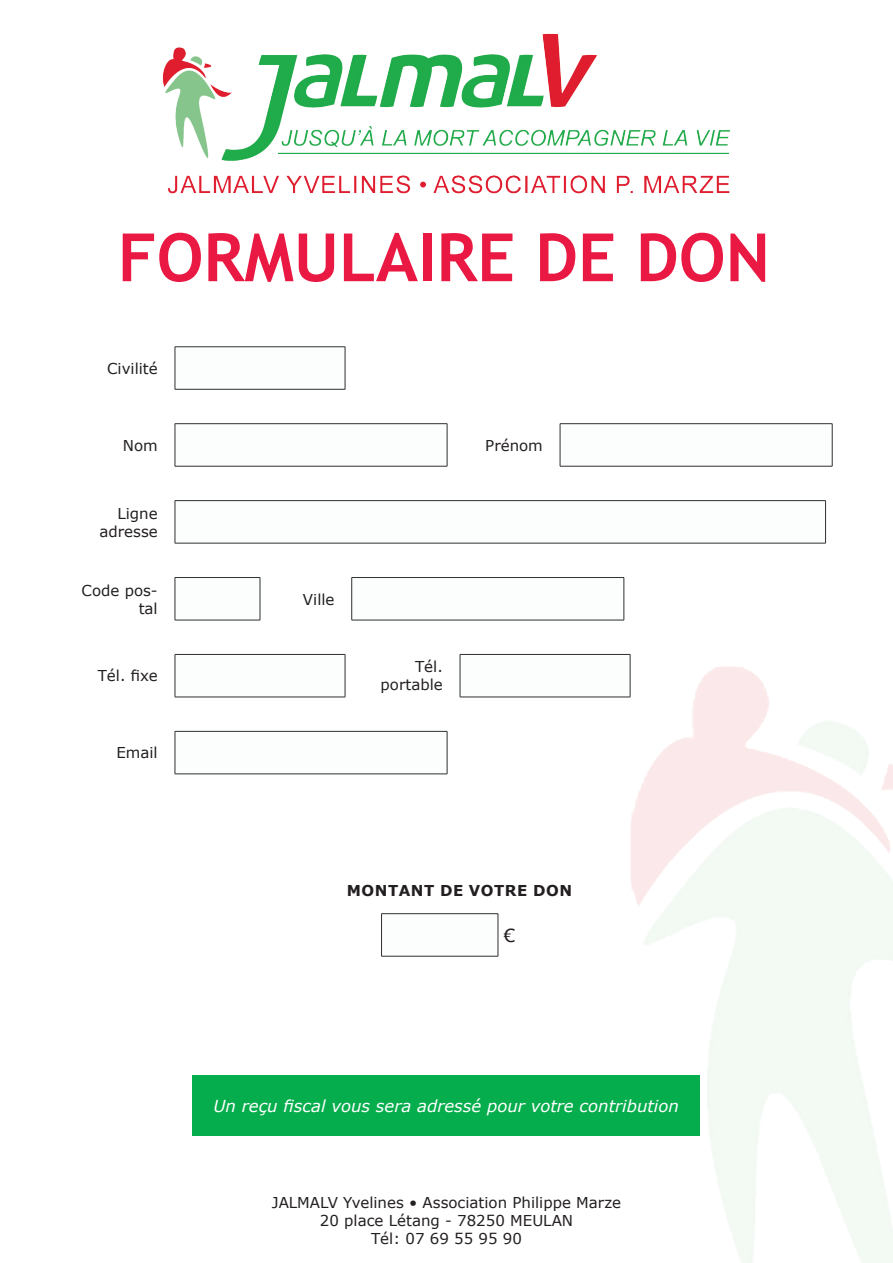
<style>
.page{position:relative;width:893px;height:1263px;background:#fff}
.page>*{position:absolute;margin:0;border:0;box-sizing:border-box;transform-origin:0 0}
.t1{font:700 66.6px "Trebuchet MS";color:#e91943}
.t2{font:18px "Verdana";color:#231f20}
.t3{font:italic 16.5px "Verdana";color:#fff}
.t4{font:15px/18px "Verdana";color:#231f20;text-align:right}
.t5{font:700 15px "Verdana";letter-spacing:.035em;color:#231f20}
</style>
<div class="page">
<img style="left:162px;top:33px;width:568px;height:161px">
<hr style="left:175px;top:346px;width:170px;height:1px;background:#2f3030">
<hr style="left:175px;top:347px;width:1px;height:42px;background:#2f3030">
<hr style="left:345px;top:347px;width:1px;height:42px;background:#2f3030">
<hr style="left:175px;top:389px;width:170px;height:1px;background:#2f3030">
<hr style="left:175px;top:423px;width:272px;height:1px;background:#2f3030">
<hr style="left:175px;top:424px;width:1px;height:42px;background:#2f3030">
<hr style="left:447px;top:424px;width:1px;height:42px;background:#2f3030">
<hr style="left:175px;top:466px;width:272px;height:1px;background:#2f3030">
<hr style="left:560px;top:423px;width:272px;height:1px;background:#2f3030">
<hr style="left:560px;top:424px;width:1px;height:42px;background:#2f3030">
<hr style="left:832px;top:424px;width:1px;height:42px;background:#2f3030">
<hr style="left:560px;top:466px;width:272px;height:1px;background:#2f3030">
<hr style="left:175px;top:500px;width:651px;height:1px;background:#2f3030">
<hr style="left:175px;top:501px;width:1px;height:42px;background:#2f3030">
<hr style="left:825px;top:501px;width:1px;height:42px;background:#2f3030">
<hr style="left:175px;top:543px;width:651px;height:1px;background:#2f3030">
<hr style="left:175px;top:577px;width:85px;height:1px;background:#2f3030">
<hr style="left:175px;top:578px;width:1px;height:42px;background:#2f3030">
<hr style="left:260px;top:578px;width:1px;height:42px;background:#2f3030">
<hr style="left:175px;top:620px;width:85px;height:1px;background:#2f3030">
<hr style="left:352px;top:577px;width:272px;height:1px;background:#2f3030">
<hr style="left:351px;top:578px;width:1px;height:42px;background:#2f3030">
<hr style="left:624px;top:578px;width:1px;height:42px;background:#2f3030">
<hr style="left:352px;top:620px;width:272px;height:1px;background:#2f3030">
<hr style="left:175px;top:654px;width:170px;height:1px;background:#2f3030">
<hr style="left:175px;top:655px;width:1px;height:42px;background:#2f3030">
<hr style="left:345px;top:655px;width:1px;height:42px;background:#2f3030">
<hr style="left:175px;top:697px;width:170px;height:1px;background:#2f3030">
<hr style="left:460px;top:654px;width:170px;height:1px;background:#2f3030">
<hr style="left:460px;top:655px;width:1px;height:42px;background:#2f3030">
<hr style="left:460px;top:697px;width:170px;height:1px;background:#2f3030">
<hr style="left:175px;top:731px;width:272px;height:1px;background:#2f3030">
<hr style="left:175px;top:731px;width:1px;height:43px;background:#2f3030">
<hr style="left:447px;top:731px;width:1px;height:43px;background:#2f3030">
<hr style="left:175px;top:774px;width:272px;height:1px;background:#2f3030">
<hr style="left:381px;top:913px;width:117px;height:1px;background:#2f3030">
<hr style="left:381px;top:914px;width:1px;height:42px;background:#2f3030">
<hr style="left:498px;top:914px;width:1px;height:42px;background:#2f3030">
<hr style="left:381px;top:956px;width:117px;height:1px;background:#2f3030">
<div style="left:192px;top:1075px;width:508px;height:61px;background:#05ad4c"></div>
<img style="left:586px;top:620px;width:307px;height:643px">
<h1 class="t1" style="left:118px;top:216px;width:654px">FORMULAIRE DE DON</h1>
<p class="t4" style="left:107px;top:359px;width:52px">Civilité</p>
<p class="t4" style="left:123px;top:436px;width:36px">Nom</p>
<p class="t4" style="left:485px;top:436px;width:59px">Prénom</p>
<p class="t4" style="left:99px;top:504px;width:60px">Ligne adresse</p>
<p class="t4" style="left:82px;top:581px;width:78px">Code pos&shy;tal</p>
<p class="t4" style="left:303px;top:590px;width:33px">Ville</p>
<p class="t4" style="left:98px;top:667px;width:62px">Tél. fixe</p>
<p class="t4" style="left:381px;top:658px;width:64px">Tél. portable</p>
<p class="t4" style="left:116px;top:744px;width:43px">Email</p>
<p class="t5" style="left:347px;top:880px;width:227px">MONTANT DE VOTRE DON</p>
<p class="t2" style="left:504px;top:923px;width:13px">€</p>
<p class="t3" style="left:213px;top:1094px;width:467px">Un reçu fiscal vous sera adressé pour votre contribution</p>
<p class="t4" style="left:272px;top:1194px;width:351px;text-align:center">JALMALV Yvelines • Association Philippe Marze<br>20 place Létang - 78250 MEULAN<br>Tél: 07 69 55 95 90</p>
</div>
